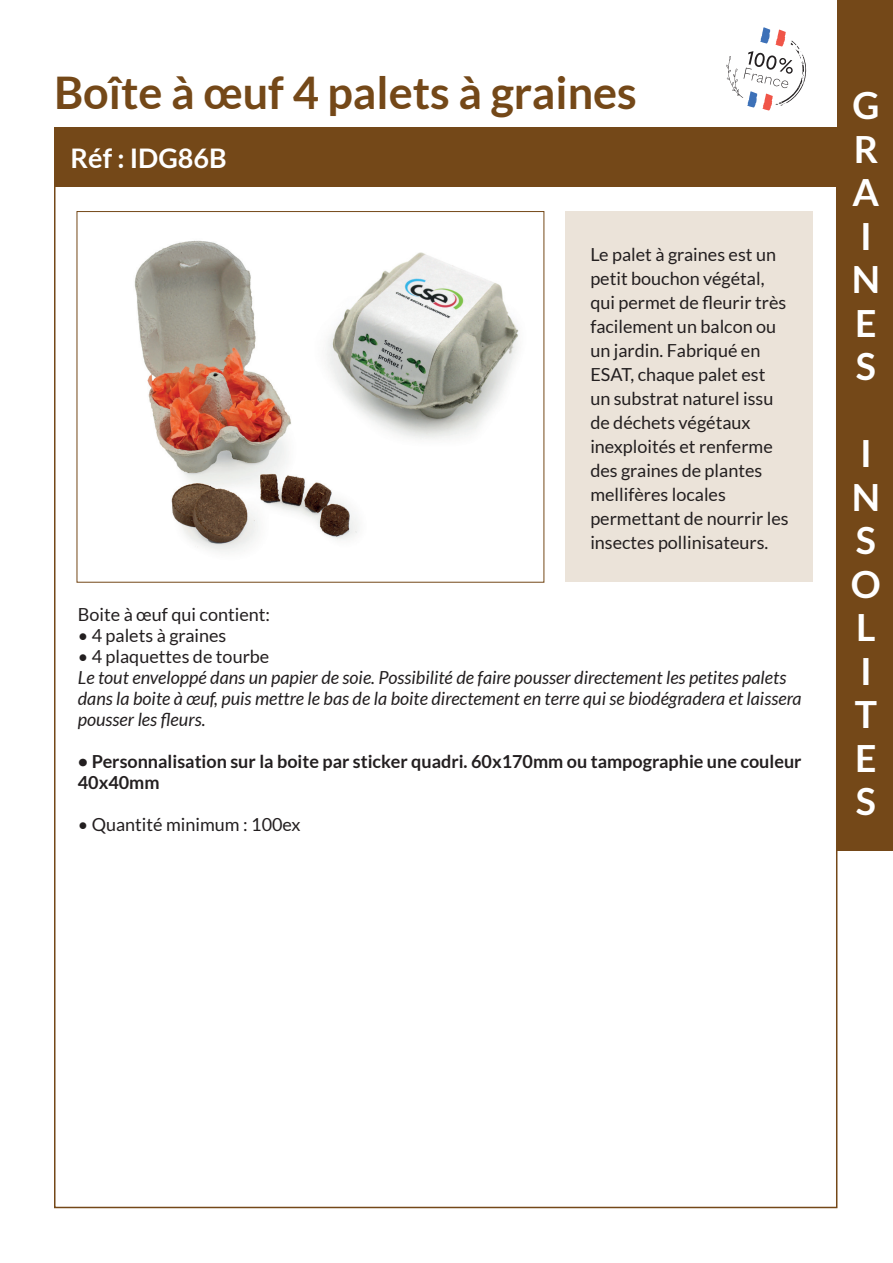
<style>
.page{position:relative;width:893px;height:1263px;background:#fff}
.page>*{position:absolute;margin:0;border:0;box-sizing:border-box;transform-origin:0 0}
.t1{font:700 45px "Lato";color:#744818}
.t2{font:700 37.5px/43.5px "Lato";color:#fff}
.t3{font:700 27px "Lato";color:#fff}
.t4{font:18px/24px "Lato";color:#231f20}
.t5{font:italic 18px/21px "Lato";color:#231f20}
.t6{font:700 18px/21px "Lato";color:#231f20}
</style>
<div class="page">
<div style="left:54px;top:128px;width:784px;height:59px;background:#744818"></div>
<div style="left:837px;top:0;width:56px;height:850px;background:#744818"></div>
<div style="left:566px;top:211px;width:247px;height:370px;background:#ebe3d9"></div>
<img style="left:134px;top:240px;width:225px;height:312px">
<img style="left:310px;top:240px;width:209px;height:212px">
<svg style="left:726px;top:27px;width:80px;height:84px"></svg>
<h1 class="t1" style="left:54px;top:67px;width:584px">Boîte à œuf 4 palets à graines</h1>
<h3 class="t3" style="left:71px;top:143px;width:158px">Réf : IDG86B</h3>
<p class="t4" style="left:590px;top:242px;width:200px">Le palet à graines est un petit bouchon végétal, qui permet de fleurir très facilement un balcon ou un jardin. Fabriqué en<br>ESAT, chaque palet est un substrat naturel issu de déchets végétaux inexploités et renferme des graines de plantes mellifères locales permettant de nourrir les insectes pollinisateurs.</p>
<p class="t4" style="left:78px;top:602px;width:194px">Boite à œuf qui contient:</p>
<p class="t4" style="left:78px;top:623px;width:150px">• 4 palets à graines</p>
<p class="t4" style="left:78px;top:644px;width:193px">• 4 plaquettes de tourbe</p>
<p class="t5" style="left:78px;top:667px;width:725px">Le tout enveloppé dans un papier de soie. Possibilité de faire pousser directement les petites palets dans la boite à œuf, puis mettre le bas de la boite directement en terre qui se biodégradera et laissera pousser les fleurs.</p>
<p class="t6" style="left:78px;top:750px;width:725px">• Personnalisation sur la boite par sticker quadri. 60x170mm ou tampographie une couleur<br>40x40mm</p>
<p class="t4" style="left:78px;top:812px;width:224px">• Quantité minimum : 100ex</p>
<h2 class="t2" style="left:852px;top:83px;width:30px">G<br>R<br>A<br>I<br>N<br>E<br>S</h2>
<h2 class="t2" style="left:851px;top:431px;width:31px">I<br>N<br>S<br>O<br>L<br>I<br>T<br>E<br>S</h2>
</div>
